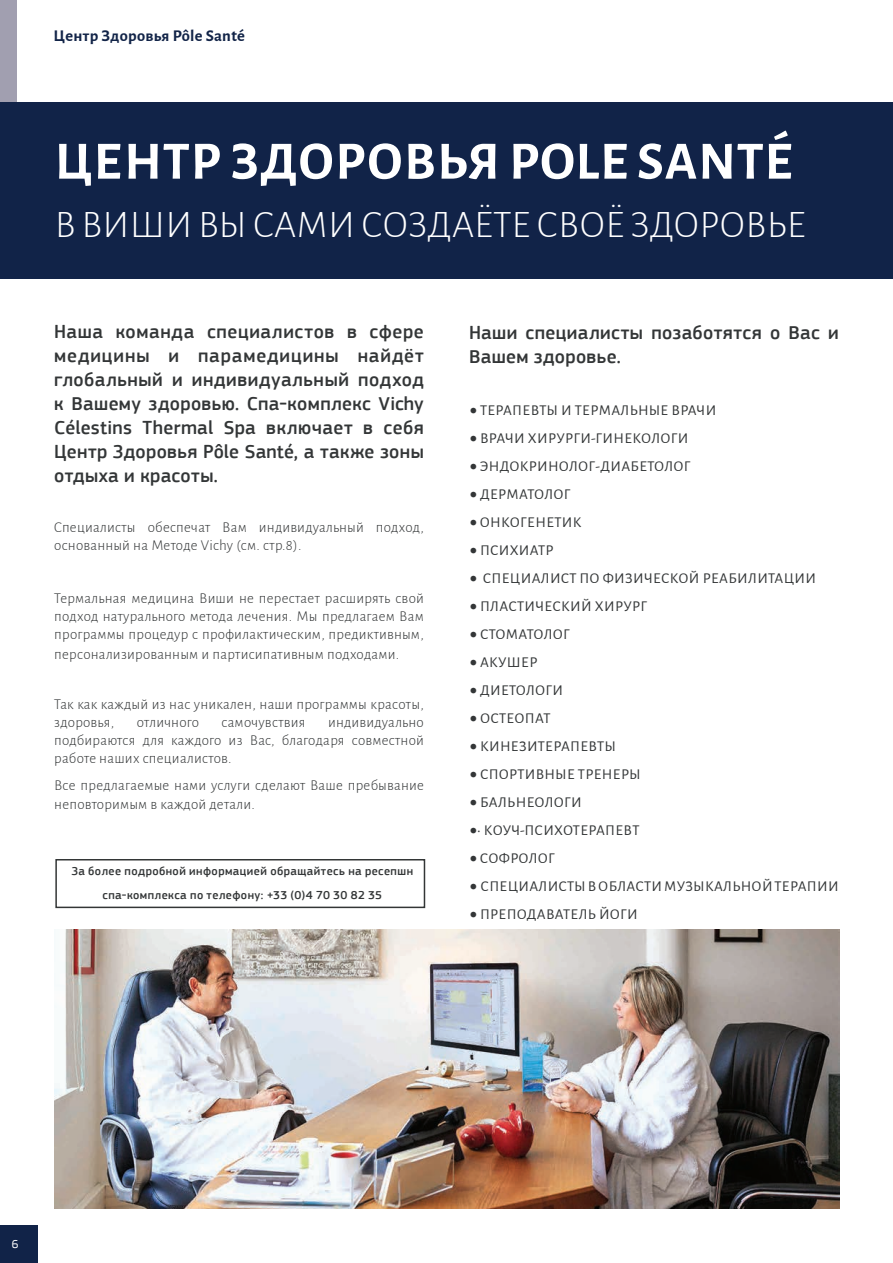
<style>
.page{position:relative;width:893px;height:1263px;background:#fff}
.page>*{position:absolute;margin:0;border:0;box-sizing:border-box;transform-origin:0 0}
.t1{font:700 54px "Alegreya Sans";letter-spacing:.02em;color:#fff}
.t2{font:300 39px "Alegreya Sans";letter-spacing:-.01em;color:#fff}
.t3{font:500 19.5px/24px "PF Square Sans Pro";letter-spacing:.02em;color:#333637;text-align:justify}
.t4{font:700 16.5px "Alegreya Sans";letter-spacing:.02em;color:#122448}
.t5{font:300 15px/18px "Alegreya Sans";letter-spacing:.015em;color:#333637}
.t6{font:15px "Alegreya Sans";letter-spacing:.02em;color:#333637}
.t7{font:500 12px/24px "PF Square Sans Pro";letter-spacing:.035em;color:#333637;text-align:center}
.t8{font:12px "PF Square Sans Pro";color:#fff}
.s1{font-family:"Lato"}
</style>
<div class="page">
<div style="left:0;top:1226px;width:38px;height:37px;background:#112348"></div>
<div style="left:0;top:0;width:17px;height:118px;background:#a19fb0"></div>
<div style="left:0;top:102px;width:893px;height:176px;background:#112348"></div>
<img style="left:54px;top:929px;width:785px;height:280px">
<div style="left:55px;top:859px;width:370px;height:49px;border:2px solid #333636"></div>
<p class="t4" style="left:54px;top:24px;width:193px">Центр Здоровья Pôle Santé</p>
<h1 class="t1" style="left:55px;top:121px;width:739px">ЦЕНТР ЗДОРОВЬЯ POLE SANTÉ</h1>
<h2 class="t2" style="left:54px;top:199px;width:754px">В ВИШИ ВЫ САМИ СОЗДАЁТЕ СВОЁ ЗДОРОВЬЕ</h2>
<p class="t3" style="left:54px;top:320px;width:371px">Наша команда специалистов в сфере медицины и парамедицины найдёт глобальный и индивидуальный подход к Вашему здоровью. Спа-комплекс Vichy Célestins Thermal Spa включает в себя Центр Здоровья Pôle Santé, а также зоны отдыха и красоты.</p>
<p class="t5" style="left:54px;top:518px;width:371px">Cпециалисты обеспечат Вам индивидуальный подход, основанный на Методе Vichy (см. стр.8).</p>
<p class="t5" style="left:54px;top:589px;width:371px;text-align:justify">Термальная медицина Виши не перестает расширять свой подход натурального метода лечения. Мы предлагаем Вам программы процедур с профилактическим, предиктивным,</p>
<p class="t5" style="left:54px;top:644px;width:347px">персонализированным и партисипативным подходами.</p>
<p class="t5" style="left:54px;top:695px;width:371px">Так как каждый из нас уникален, наши программы красоты, здоровья,</p>
<p class="t5" style="left:54px;top:713px;width:371px;text-align:justify;text-indent:274px">индивидуально подбираются для каждого из Вас, благодаря совместной работе наших специалистов.</p>
<p class="t5" style="left:54px;top:775px;width:371px;line-height:19.5px">Все предлагаемые нами услуги сделают Ваше пребывание неповторимым в каждой детали.</p>
<p class="t5" style="left:137px;top:713px;width:64px">отличного</p>
<p class="t5" style="left:222px;top:713px;width:85px">самочувствия</p>
<p class="t7" style="left:72px;top:859px;width:343px">За более подробной информацией обращайтесь на ресепшн cпа-комплекса по телефону: +33 (0)4 70 30 82 35</p>
<h3 class="t3" style="left:469px;top:321px;width:371px">Наши специалисты позаботятся о Вас и<br>Вашем здоровье.</h3>
<p class="t6" style="left:469px;top:400px;width:249px"><span class="s1">•</span> ТЕРАПЕВТЫ И ТЕРМАЛЬНЫЕ ВРАЧИ</p>
<p class="t6" style="left:469px;top:428px;width:221px"><span class="s1">•</span> ВРАЧИ ХИРУРГИ-ГИНЕКОЛОГИ</p>
<p class="t6" style="left:469px;top:456px;width:223px"><span class="s1">•</span> ЭНДОКРИНОЛОГ-ДИАБЕТОЛОГ</p>
<p class="t6" style="left:469px;top:484px;width:103px"><span class="s1">•</span> ДЕРМАТОЛОГ</p>
<p class="t6" style="left:469px;top:512px;width:114px"><span class="s1">•</span> ОНКОГЕНЕТИК</p>
<p class="t6" style="left:469px;top:540px;width:86px"><span class="s1">•</span> ПСИХИАТР</p>
<p class="t6" style="left:469px;top:568px;width:349px"><span class="s1">•</span> СПЕЦИАЛИСТ ПО ФИЗИЧЕСКОЙ РЕАБИЛИТАЦИИ</p>
<p class="t6" style="left:469px;top:596px;width:180px"><span class="s1">•</span> ПЛАСТИЧЕСКИЙ ХИРУРГ</p>
<p class="t6" style="left:469px;top:624px;width:102px"><span class="s1">•</span> СТОМАТОЛОГ</p>
<p class="t6" style="left:469px;top:652px;width:70px"><span class="s1">•</span> АКУШЕР</p>
<p class="t6" style="left:469px;top:680px;width:96px"><span class="s1">•</span> ДИЕТОЛОГИ</p>
<p class="t6" style="left:469px;top:708px;width:83px"><span class="s1">•</span> ОСТЕОПАТ</p>
<p class="t6" style="left:469px;top:736px;width:148px"><span class="s1">•</span> КИНЕЗИТЕРАПЕВТЫ</p>
<p class="t6" style="left:469px;top:764px;width:173px"><span class="s1">•</span> СПОРТИВНЫЕ ТРЕНЕРЫ</p>
<p class="t6" style="left:469px;top:792px;width:114px"><span class="s1">•</span> БАЛЬНЕОЛОГИ</p>
<p class="t6" style="left:469px;top:820px;width:172px"><span class="s1">•</span>• КОУЧ-ПСИХОТЕРАПЕВТ</p>
<p class="t6" style="left:469px;top:848px;width:87px"><span class="s1">•</span> СОФРОЛОГ</p>
<p class="t6" style="left:469px;top:876px;width:371px"><span class="s1">•</span> СПЕЦИАЛИСТЫ В ОБЛАСТИ МУЗЫКАЛЬНОЙ ТЕРАПИИ</p>
<p class="t6" style="left:469px;top:904px;width:170px"><span class="s1">•</span> ПРЕПОДАВАТЕЛЬ ЙОГИ</p>
<p class="t8" style="left:12px;top:1237px;width:8px">6</p>
</div>
